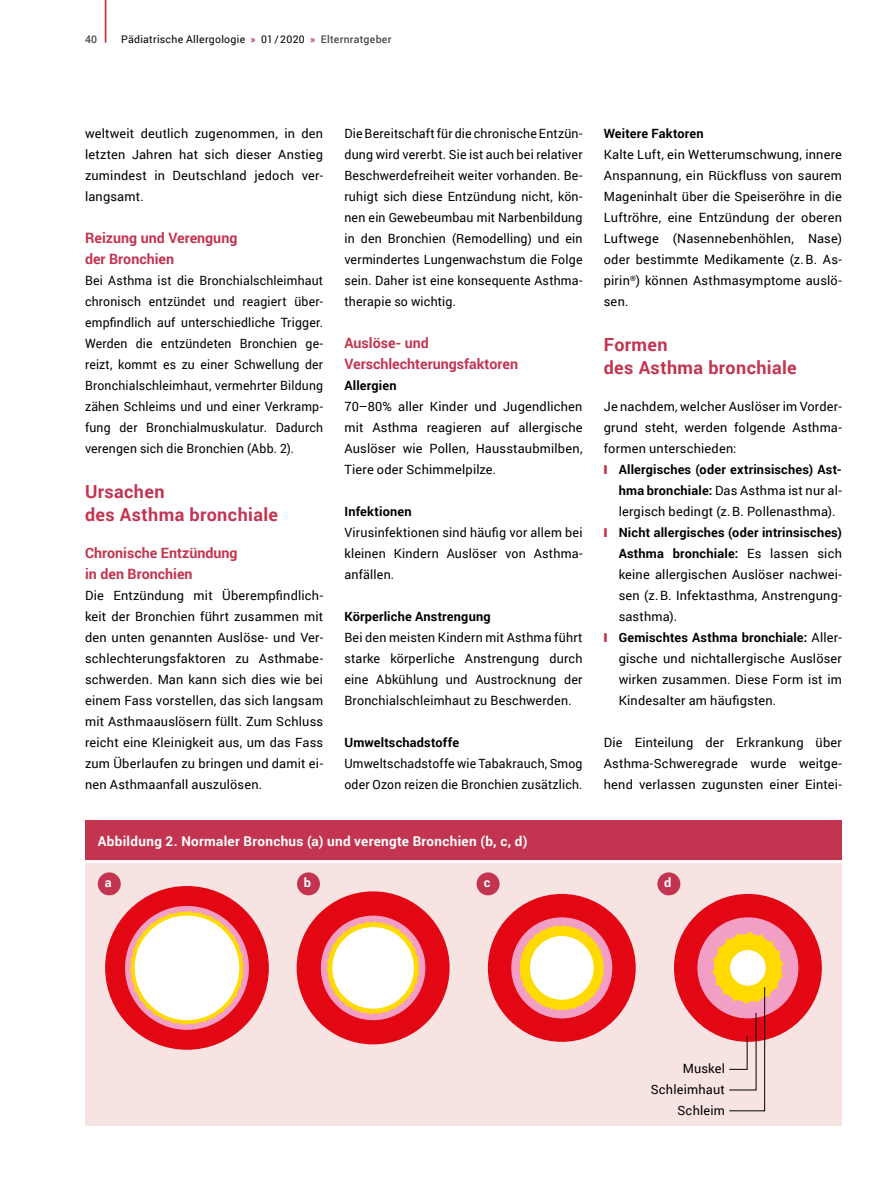
<style>
.page{position:relative;width:893px;height:1191px;background:#fff}
.page>*{position:absolute;margin:0;border:0;box-sizing:border-box;transform-origin:0 0}
.t1{font:700 18px/22.5px "Roboto";letter-spacing:.02em;color:#c33450}
.t2{font:700 14.25px/21px "Roboto";color:#c33450}
.t3{font:700 13.5px "Roboto";letter-spacing:.025em;color:#fff}
.t4{font:12.75px/21px "Roboto";letter-spacing:.015em;color:#000;text-align:justify}
.t5{font:12.75px/21px "Roboto";letter-spacing:.015em;color:#000;text-align:justify;scale:.96 1}
.t6{font:700 12.75px "Roboto";letter-spacing:.015em;color:#000}
.t7{font:700 12.75px "Roboto";color:#fff}
.t8{font:10.5px "Roboto";letter-spacing:.025em;color:#000}
.t9{font:500 10.5px "Roboto";color:#4a4a49}
.s1{font-weight:700;color:#c33450}
.s2{font-weight:500;color:#4a4a49}
.s3{color:#c33450}
.s4{font-weight:700}
.s5{font-weight:400}
</style>
<div class="page">
<hr style="left:105px;top:0;width:1px;height:43px;background:#c33450">
<div style="left:85px;top:821px;width:757px;height:42px;background:#c33450"></div>
<hr style="left:85px;top:860px;width:757px;height:3px;background:#fff">
<div style="left:85px;top:863px;width:757px;height:262px;background:#f6e3e2"></div>
<div style="left:105px;top:886px;width:164px;height:163px;background:#e30613;border-radius:50%"></div>
<div style="left:125px;top:906px;width:124px;height:123px;background:#f39fc5;border-radius:50%"></div>
<svg style="left:130px;top:910px;width:114px;height:115px;background:#fcd02b"></svg>
<div style="left:135px;top:915px;width:104px;height:105px;background:#fff;border-radius:50%"></div>
<div style="left:297px;top:891px;width:153px;height:153px;background:#e30613;border-radius:50%"></div>
<div style="left:321px;top:915px;width:104px;height:105px;background:#f39fc5;border-radius:50%"></div>
<svg style="left:326px;top:920px;width:94px;height:95px;background:#fcd02b"></svg>
<div style="left:332px;top:927px;width:82px;height:81px;background:#fff;border-radius:50%"></div>
<div style="left:488px;top:894px;width:148px;height:147px;background:#e30613;border-radius:50%"></div>
<div style="left:511px;top:917px;width:101px;height:101px;background:#f39fc5;border-radius:50%"></div>
<svg style="left:518px;top:924px;width:87px;height:87px;background:#fdd417"></svg>
<div style="left:530px;top:936px;width:64px;height:63px;background:#fff;border-radius:50%"></div>
<div style="left:517px;top:923px;width:90px;height:89px;border:3px dashed #f39fc5;border-radius:50%"></div>
<div style="left:674px;top:894px;width:148px;height:147px;background:#e30613;border-radius:50%"></div>
<div style="left:697px;top:917px;width:101px;height:101px;background:#f39fc5;border-radius:50%"></div>
<svg style="left:710px;top:929px;width:76px;height:77px;background:#fcd120"></svg>
<div style="left:730px;top:950px;width:36px;height:35px;background:#fff;border-radius:50%"></div>
<div style="left:705px;top:925px;width:86px;height:85px;border:9px dashed #f39fc5;border-radius:50%"></div>
<div style="left:324px;top:919px;width:98px;height:97px;border:3px dashed #f39fc5;border-radius:50%"></div>
<div style="left:127px;top:907px;width:120px;height:121px;border:4px dashed #f39fc5;border-radius:50%"></div>
<div style="left:98px;top:872px;width:23px;height:23px;background:#c33450;border-radius:50%"></div>
<div style="left:297px;top:872px;width:23px;height:23px;background:#c33450;border-radius:50%"></div>
<div style="left:477px;top:872px;width:22px;height:23px;background:#c33450;border-radius:50%"></div>
<div style="left:657px;top:872px;width:23px;height:23px;background:#c33450;border-radius:50%"></div>
<svg style="left:728px;top:986px;width:37px;height:125px"></svg>
<p class="t9" style="left:85px;top:31px;width:13px">40</p>
<p class="t8" style="left:121px;top:31px;width:272px">Pädiatrische Allergologie <span class="s1">»</span> 01/2020 <span class="s1">»</span> <span class="s2">Elternratgeber</span></p>
<p class="t4" style="left:85px;top:123px;width:240px">weltweit deutlich zugenommen, in den letzten Jahren hat sich dieser Anstieg zumindest in Deutschland jedoch ver&shy;langsamt.</p>
<p class="t2" style="left:85px;top:227px;width:154px">Reizung und Verengung der Bronchien</p>
<p class="t5" style="left:85px;top:270px;width:250px">Bei Asthma ist die Bronchialschleimhaut chronisch entzündet und reagiert über&shy;empfindlich auf unterschiedliche Trigger.<br>Werden die entzündeten Bronchien ge&shy;reizt, kommt es zu einer Schwellung der Bronchialschleimhaut, vermehrter Bildung zähen Schleims und und einer Verkramp&shy;fung der Bronchialmuskulatur. Dadurch verengen sich die Bronchien (Abb. 2).</p>
<h1 class="t1" style="left:85px;top:480px;width:194px">Ursachen<br>des Asthma bronchiale</h1>
<p class="t2" style="left:85px;top:542px;width:154px">Chronische Entzündung in den Bronchien</p>
<p class="t4" style="left:85px;top:585px;width:240px">Die Entzündung mit Überempfindlich&shy;keit der Bronchien führt zusammen mit den unten genannten Auslöse- und Ver&shy;schlechterungsfaktoren zu Asthmabe&shy;schwerden. Man kann sich dies wie bei einem Fass vorstellen, das sich langsam mit Asthmaauslösern füllt. Zum Schluss reicht eine Kleinigkeit aus, um das Fass zum Überlaufen zu bringen und damit ei&shy;nen Asthmaanfall auszulösen.</p>
<p class="t4" style="left:344px;top:123px;width:240px">Die Bereitschaft für die chronische Entzün&shy;dung wird vererbt. Sie ist auch bei relativer Beschwerdefreiheit weiter vorhanden. Be&shy;ruhigt sich diese Entzündung nicht, kön&shy;nen ein Gewebeumbau mit Narbenbildung in den Bronchien (Remodelling) und ein vermindertes Lungenwachstum die Folge sein. Daher ist eine konsequente Asthma&shy;therapie so wichtig.</p>
<p class="t2" style="left:344px;top:332px;width:175px">Auslöse- und<br>Verschlechterungsfaktoren</p>
<p class="t6" style="left:344px;top:377px;width:54px">Allergien</p>
<p class="t4" style="left:344px;top:396px;width:240px">70–80% aller Kinder und Jugendlichen mit Asthma reagieren auf allergische Auslöser wie Pollen, Hausstaubmilben, Tiere oder Schimmelpilze.</p>
<p class="t6" style="left:344px;top:503px;width:69px">Infektionen</p>
<p class="t4" style="left:344px;top:522px;width:240px">Virusinfektionen sind häufig vor allem bei kleinen Kindern Auslöser von Asthma&shy;anfällen.</p>
<p class="t6" style="left:344px;top:608px;width:148px">Körperliche Anstrengung</p>
<p class="t4" style="left:344px;top:627px;width:240px">Bei den meisten Kindern mit Asthma führt starke körperliche Anstrengung durch eine Abkühlung und Austrocknung der Bronchialschleimhaut zu Beschwerden.</p>
<p class="t6" style="left:344px;top:734px;width:116px">Umweltschadstoffe</p>
<p class="t5" style="left:344px;top:753px;width:250px">Umweltschadstoffe wie Tabakrauch, Smog oder Ozon reizen die Bronchien zusätzlich.</p>
<p class="t6" style="left:604px;top:125px;width:101px">Weitere Faktoren</p>
<p class="t4" style="left:604px;top:144px;width:240px">Kalte Luft, ein Wetterumschwung, innere Anspannung, ein Rückfluss von saurem Mageninhalt über die Speiseröhre in die Luftröhre, eine Entzündung der oberen Luftwege (Nasennebenhöhlen, Nase) oder bestimmte Medikamente (z.B. As&shy;pirin<sup>®</sup>) können Asthmasymptome auslö&shy;sen.</p>
<h1 class="t1" style="left:604px;top:333px;width:194px">Formen<br>des Asthma bronchiale</h1>
<p class="t4" style="left:604px;top:396px;width:240px">Je nachdem, welcher Auslöser im Vorder-</p>
<p class="t4" style="left:604px;top:417px;width:239px">grund steht, werden folgende Asthma-</p>
<p class="t4" style="left:604px;top:438px;width:134px">formen unterschieden:</p>
<p class="t6" style="left:604px;top:461px;width:240px"><span class="s3">❙</span> Allergisches (oder extrinsisches) Ast-</p>
<p class="t4" style="left:619px;top:480px;width:225px"><span class="s4">hma bronchiale:</span> Das Asthma ist nur al-</p>
<p class="t4" style="left:619px;top:501px;width:218px">lergisch bedingt (z.B. Pollenasthma).</p>
<p class="t6" style="left:604px;top:524px;width:240px"><span class="s3">❙</span> Nicht allergisches (oder intrinsisches)</p>
<p class="t6" style="left:619px;top:545px;width:225px">Asthma bronchiale: <span class="s5">Es lassen sich</span></p>
<p class="t4" style="left:619px;top:564px;width:225px">keine allergischen Auslöser nachwei-</p>
<p class="t4" style="left:619px;top:585px;width:225px">sen (z.B. Infektasthma, Anstrengung-</p>
<p class="t4" style="left:619px;top:606px;width:60px">sasthma).</p>
<p class="t6" style="left:604px;top:629px;width:240px"><span class="s3">❙</span> Gemischtes Asthma bronchiale: <span class="s5">Aller-</span></p>
<p class="t4" style="left:619px;top:648px;width:225px">gische und nichtallergische Auslöser</p>
<p class="t4" style="left:619px;top:669px;width:225px">wirken zusammen. Diese Form ist im</p>
<p class="t4" style="left:619px;top:690px;width:159px">Kindesalter am häufigsten.</p>
<p class="t4" style="left:604px;top:732px;width:240px">Die Einteilung der Erkrankung über Asthma-Schweregrade wurde weitge&shy;hend verlassen zugunsten einer Eintei-</p>
<p class="t3" style="left:98px;top:832px;width:431px">Abbildung 2. Normaler Bronchus (a) und verengte Bronchien (b, c, d)</p>
<p class="t7" style="left:105px;top:873px;width:8px">a</p>
<p class="t7" style="left:304px;top:873px;width:9px">b</p>
<p class="t7" style="left:484px;top:873px;width:8px">c</p>
<p class="t7" style="left:664px;top:873px;width:9px">d</p>
<p class="t4" style="left:651px;top:1057px;width:76px;text-align:right">Muskel<br>Schleimhaut<br>Schleim</p>
</div>
